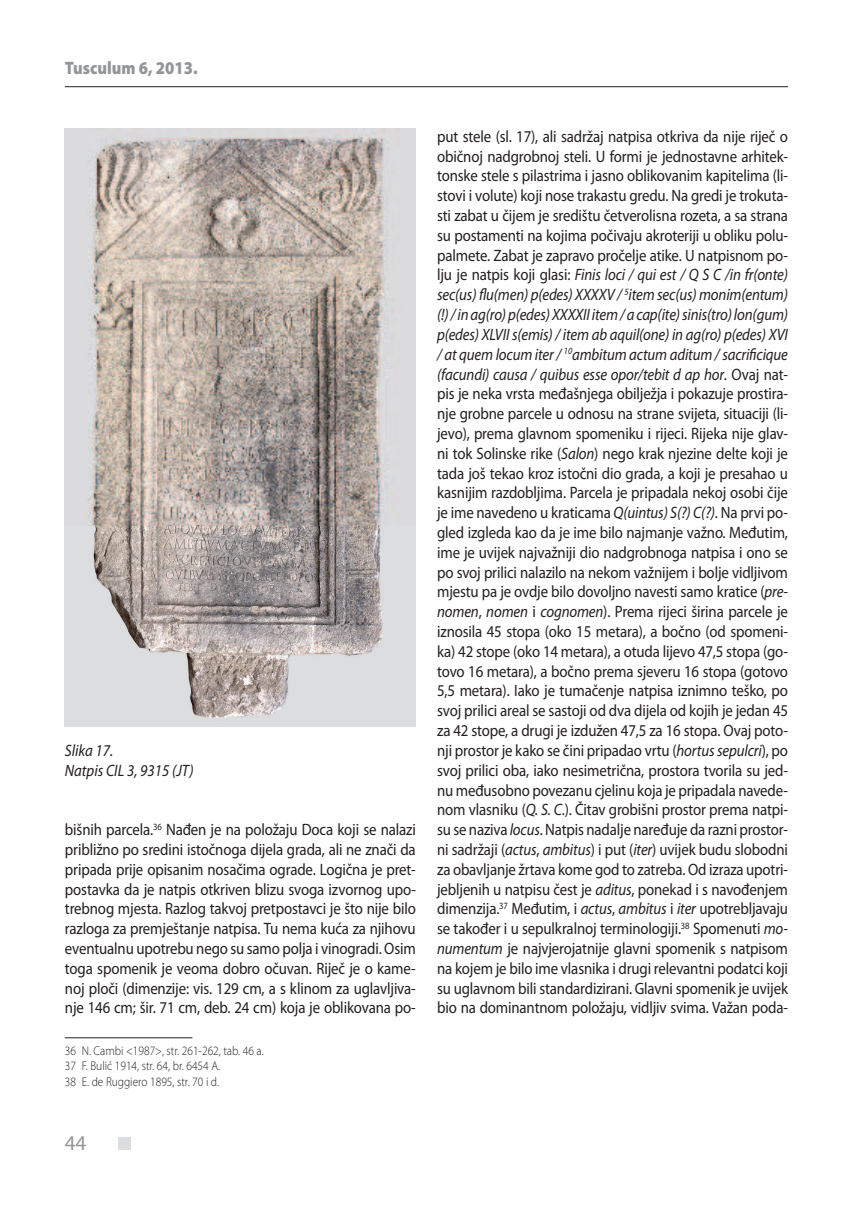
<style>
.page{position:relative;width:853px;height:1213px;background:#fff}
.page>*{position:absolute;margin:0;border:0;box-sizing:border-box;transform-origin:0 0}
.t1{font:21px "Myriad Pro";color:#939598}
.t2{font:900 18px "Myriad Pro";color:#939598;scale:.9 1}
.t3{font:16.5px/19.8px "Myriad Pro";letter-spacing:-.01em;color:#231f20;text-align:justify;scale:.9 1}
.t4{font:italic 16.5px/19.8px "Myriad Pro";color:#231f20;scale:.9 1}
.t5{font:300 12.75px/15.3px "Myriad Pro";color:#231f20;scale:.9 1}
.s1{font-style:italic}
</style>
<div class="page">
<hr style="left:65px;top:86px;width:723px;height:1px;background:#231f20">
<div style="left:118px;top:1136px;width:13px;height:13px;background:#dcdddf"></div>
<hr style="left:65px;top:1037px;width:127px;height:1px;background:#231f20">
<img style="left:65px;top:129px;width:351px;height:597px">
<p class="t2" style="left:65px;top:58px;width:149px">Tusculum 6, 2013.</p>
<p class="t4" style="left:65px;top:740px;width:145px">Slika 17.<br>Natpis CIL 3, 9315 (JT)</p>
<p class="t3" style="left:65px;top:820px;width:391px">bišnih parcela.<sup>36</sup> Nađen je na položaju Doca koji se nalazi približno po sredini istočnoga dijela grada, ali ne znači da pripada prije opisanim nosačima ograde. Logična je pret&shy;postavka da je natpis otkriven blizu svoga izvornog upo&shy;trebnog mjesta. Razlog takvoj pretpostavci je što nije bilo razloga za premještanje natpisa. Tu nema kuća za njihovu eventualnu upotrebu nego su samo polja i vinogradi. Osim toga spomenik je veoma dobro očuvan. Riječ je o kame&shy;noj ploči (dimenzije: vis. 129 cm, a s klinom za uglavljiva&shy;nje 146 cm; šir. 71 cm, deb. 24 cm) koja je oblikovana po-</p>
<p class="t5" style="left:65px;top:1043px;width:222px">36 N. Cambi &lt;1987&gt;, str. 261-262, tab. 46 a.<br>37 F. Bulić 1914, str. 64, br. 6454 A.<br>38 E. de Ruggiero 1895, str. 70 i d.</p>
<p class="t1" style="left:65px;top:1131px;width:23px">44</p>
<p class="t3" style="left:437px;top:127px;width:391px">put stele (sl. 17), ali sadržaj natpisa otkriva da nije riječ o običnoj nadgrobnoj steli. U formi je jednostavne arhitek&shy;tonske stele s pilastrima i jasno oblikovanim kapitelima (li&shy;stovi i volute) koji nose trakastu gredu. Na gredi je trokuta&shy;sti zabat u čijem je središtu četverolisna rozeta, a sa strana su postamenti na kojima počivaju akroteriji u obliku polu&shy;palmete. Zabat je zapravo pročelje atike. U natpisnom po&shy;lju je natpis koji glasi: <span class="s1">Finis loci / qui est / Q S C /in fr(onte) sec(us) flu(men) p(edes) XXXXV /</span> <sup>5</sup><span class="s1">item sec(us) monim(entum) (!) / in ag(ro) p(edes) XXXXII item / a cap(ite) sinis(tro) lon(gum) p(edes) XLVII s(emis) / item ab aquil(one) in ag(ro) p(edes) XVI / at quem locum iter /</span> <sup>10</sup><span class="s1">ambitum actum aditum / sacrificique (facundi) causa / quibus esse opor/tebit d ap hor</span>. Ovaj nat&shy;pis je neka vrsta međašnjega obilježja i pokazuje prostira&shy;nje grobne parcele u odnosu na strane svijeta, situaciji (li&shy;jevo), prema glavnom spomeniku i rijeci. Rijeka nije glav&shy;ni tok Solinske rike (<span class="s1">Salon</span>) nego krak njezine delte koji je tada još tekao kroz istočni dio grada, a koji je presahao u kasnijim razdobljima. Parcela je pripadala nekoj osobi čije je ime navedeno u kraticama <span class="s1">Q(uintus) S(?) C(?)</span>. Na prvi po&shy;gled izgleda kao da je ime bilo najmanje važno. Međutim, ime je uvijek najvažniji dio nadgrobnoga natpisa i ono se po svoj prilici nalazilo na nekom važnijem i bolje vidljivom mjestu pa je ovdje bilo dovoljno navesti samo kratice (<span class="s1">pre&shy;nomen</span>, <span class="s1">nomen</span> i <span class="s1">cognomen</span>). Prema rijeci širina parcele je iznosila 45 stopa (oko 15 metara), a bočno (od spomeni&shy;ka) 42 stope (oko 14 metara), a otuda lijevo 47,5 stopa (go&shy;tovo 16 metara), a bočno prema sjeveru 16 stopa (gotovo 5,5 metara). Iako je tumačenje natpisa iznimno teško, po svoj prilici areal se sastoji od dva dijela od kojih je jedan 45 za 42 stope, a drugi je izdužen 47,5 za 16 stopa. Ovaj poto&shy;nji prostor je kako se čini pripadao vrtu (<span class="s1">hortus sepulcri</span>), po svoj prilici oba, iako nesimetrična, prostora tvorila su jed&shy;nu međusobno povezanu cjelinu koja je pripadala navede&shy;nom vlasniku (<span class="s1">Q. S. C</span>.). Čitav grobišni prostor prema natpi&shy;su se naziva <span class="s1">locus</span>. Natpis nadalje naređuje da razni prostor&shy;ni sadržaji (<span class="s1">actus</span>, <span class="s1">ambitus</span>) i put (<span class="s1">iter</span>) uvijek budu slobodni za obavljanje žrtava kome god to zatreba. Od izraza upotri&shy;jebljenih u natpisu čest je <span class="s1">aditus</span>, ponekad i s navođenjem dimenzija.<sup>37</sup> Međutim, i <span class="s1">actus</span>, <span class="s1">ambitus</span> i <span class="s1">iter</span> upotrebljavaju se također i u sepulkralnoj terminologiji.<sup>38</sup> Spomenuti <span class="s1">mo&shy;numentum</span> je najvjerojatnije glavni spomenik s natpisom na kojem je bilo ime vlasnika i drugi relevantni podatci koji su uglavnom bili standardizirani. Glavni spomenik je uvijek bio na dominantnom položaju, vidljiv svima. Važan poda-</p>
</div>
